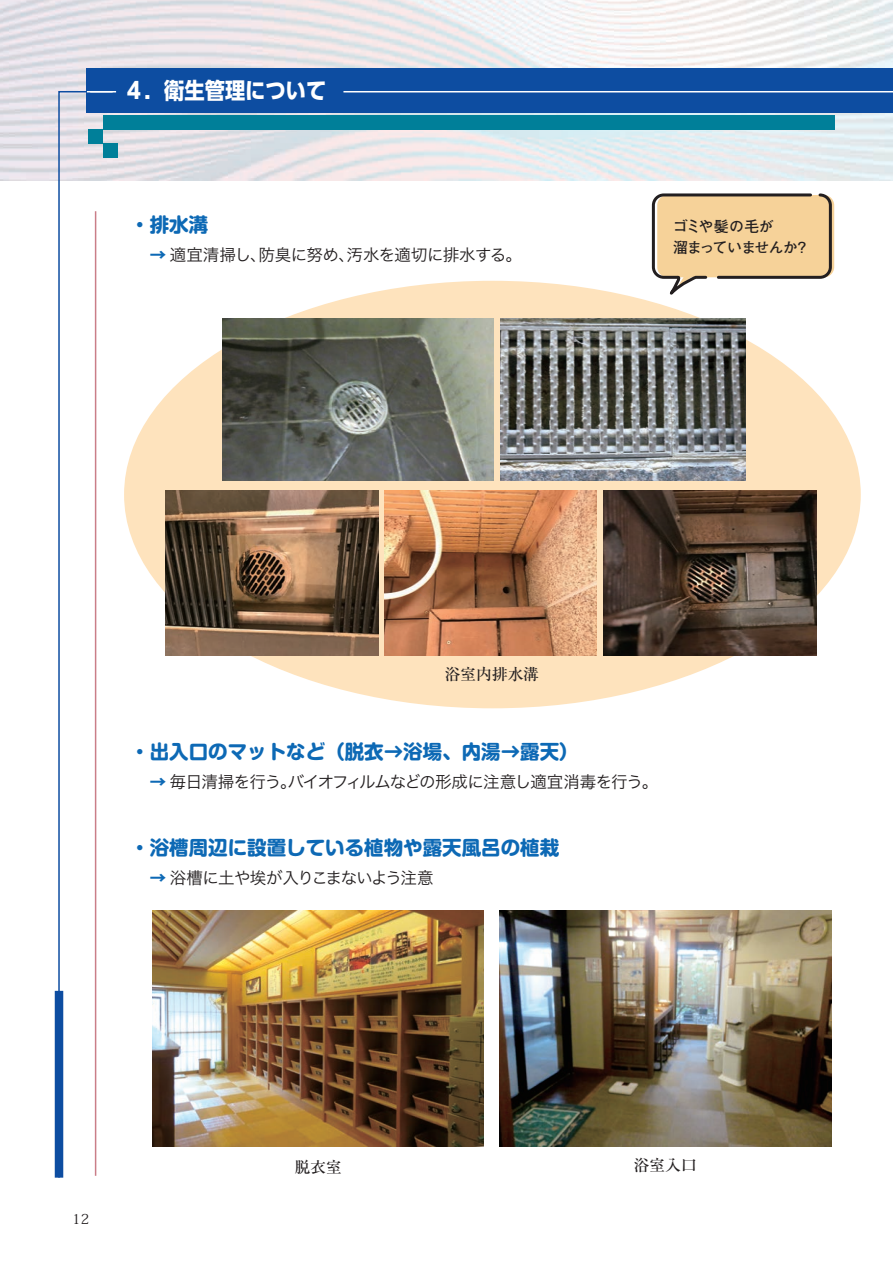
<style>
.page{position:relative;width:893px;height:1263px;background:#fff}
.page>*{position:absolute;margin:0;border:0;box-sizing:border-box;transform-origin:0 0}
.t1{font:700 22.5px "UD Shin Go C Oniz Pr 6 N";color:#fff}
.t2{font:700 19.5px "P Shin M Go Pr 6 N";color:#0d69b5}
.t3{font:16.5px "Hira Kaku Pro W3";letter-spacing:-.045em;color:#231f20}
.t4{font:500 15.75px "P Ryumin Pr 6 N";color:#231f20}
.t5{font:500 15px/21px "P Futo Go B101 Pr 6 N";letter-spacing:-.065em;color:#231f20}
.t6{font:13.8px "Koz Min Pr 6 N";color:#231f20}
.s1{font-family:"Mochiy Pop";color:#0d69b5}
</style>
<div class="page">
<img style="left:0;top:0;width:893px;height:181px">
<img style="left:152px;top:910px;width:332px;height:237px">
<img style="left:499px;top:910px;width:332px;height:237px">
<div style="left:124px;top:281px;width:737px;height:427px;background:#fee3bd;border-radius:50%"></div>
<img style="left:166px;top:490px;width:212px;height:165px">
<img style="left:384px;top:490px;width:213px;height:165px">
<img style="left:604px;top:490px;width:212px;height:165px">
<img style="left:223px;top:318px;width:271px;height:162px">
<img style="left:500px;top:318px;width:245px;height:162px">
<div style="left:87px;top:68px;width:806px;height:45px;background:#0d4da1"></div>
<div style="left:103px;top:115px;width:731px;height:14px;background:#007f99"></div>
<div style="left:103px;top:144px;width:15px;height:14px;background:#007f99"></div>
<svg style="left:58px;top:90px;width:58px;height:1088px"></svg>
<div style="left:55px;top:991px;width:8px;height:187px;background:#0d4da1"></div>
<hr style="left:343px;top:91px;width:550px;height:1px;background:#fff">
<hr style="left:95px;top:211px;width:1px;height:965px;background:#ca7e88">
<svg style="left:650px;top:193px;width:183px;height:119px"></svg>
<h1 class="t1" style="left:124px;top:72px;width:204px">４．衛生管理について</h1>
<p class="t2" style="left:130px;top:208px;width:79px">・排水溝</p>
<p class="t3" style="left:150px;top:240px;width:374px"><span class="s1">→</span> 適宜清掃し、防臭に努め、汚水を適切に排水する。</p>
<p class="t5" style="left:673px;top:215px;width:138px">ゴミや髪の毛が<br>溜まっていませんか？</p>
<p class="t4" style="left:445px;top:662px;width:96px">浴室内排水溝</p>
<p class="t2" style="left:130px;top:735px;width:450px">・出入口のマットなど（脱衣→浴場、内湯→露天）</p>
<p class="t3" style="left:150px;top:767px;width:510px"><span class="s1">→</span> 毎日清掃を行う。バイオフィルムなどの形成に注意し適宜消毒を行う。</p>
<p class="t2" style="left:130px;top:831px;width:430px">・浴槽周辺に設置している植物や露天風呂の植栽</p>
<p class="t3" style="left:150px;top:863px;width:285px"><span class="s1">→</span> 浴槽に土や埃が入りこまないよう注意</p>
<p class="t6" style="left:72px;top:1211px;width:18px">12</p>
<p class="t4" style="left:294px;top:1155px;width:49px">脱衣室</p>
<p class="t4" style="left:634px;top:1153px;width:64px">浴室入口</p>
</div>
